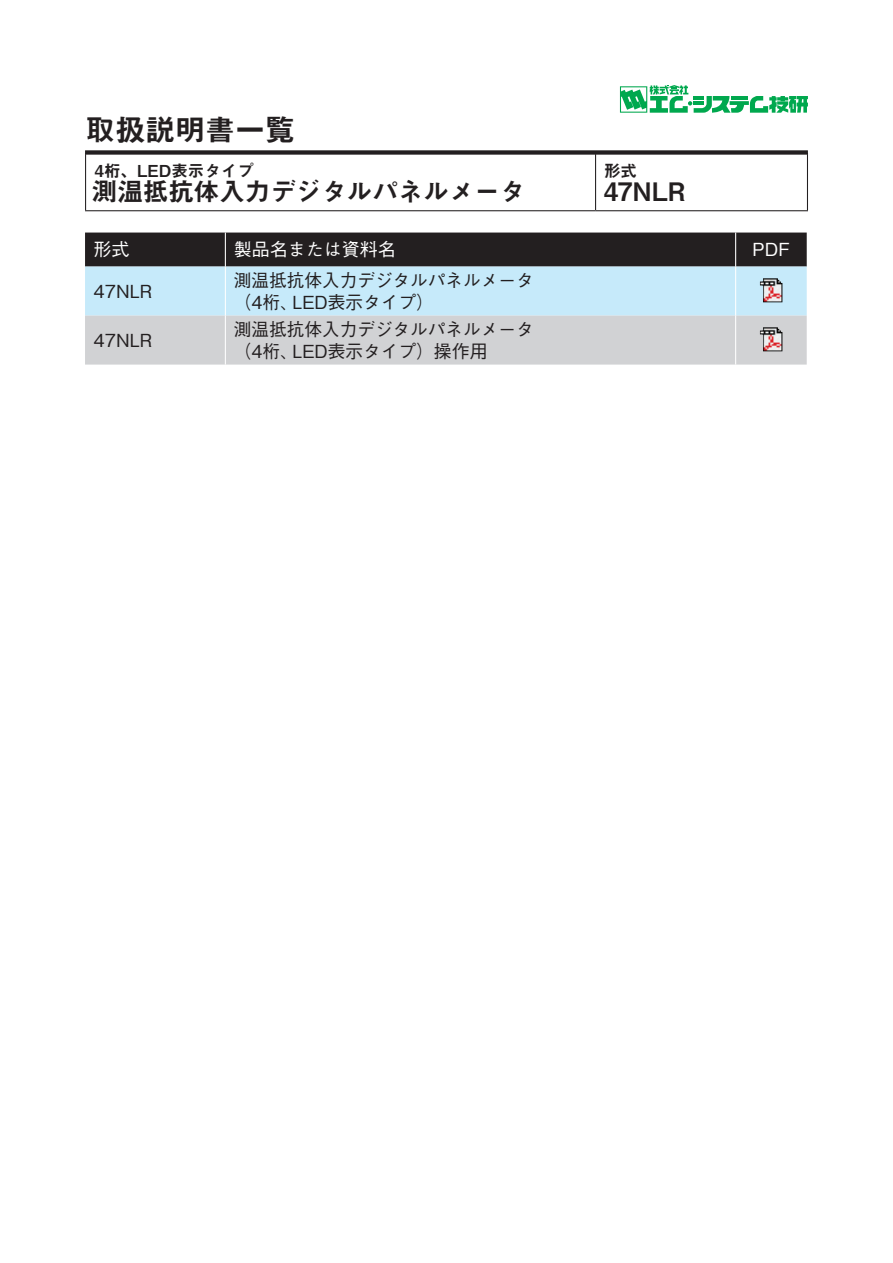
<style>
.page{position:relative;width:893px;height:1263px;background:#fff}
.page>*{position:absolute;margin:0;border:0;box-sizing:border-box;transform-origin:0 0}
.t1{font:30px "Midashi Go Pro MB31";color:#231f20}
.t2{font:25.5px "Midashi Go Pro MB31";color:#231f20}
.t3{font:500 18px "Gothic BBB Pro";color:#231f20}
.t4{font:500 18px "Gothic BBB Pro";color:#fff}
.t5{font:16.5px "Midashi Go Pro MB31";color:#231f20}
</style>
<div class="page">
<div style="left:85px;top:150px;width:723px;height:5px;background:#231f20"></div>
<svg style="left:620px;top:85px;width:188px;height:28px"></svg>
<hr style="left:595px;top:154px;width:1px;height:56px;background:#231f20">
<hr style="left:85px;top:154px;width:1px;height:56px;background:#231f20">
<hr style="left:807px;top:154px;width:1px;height:56px;background:#231f20">
<hr style="left:85px;top:210px;width:511px;height:1px;background:#231f20">
<hr style="left:596px;top:210px;width:212px;height:1px;background:#231f20">
<svg style="left:85px;top:233px;width:722px;height:132px;background:#a0adb4"></svg>
<hr style="left:225px;top:233px;width:1px;height:34px;background:#fff">
<hr style="left:735px;top:233px;width:1px;height:34px;background:#fff">
<hr style="left:225px;top:267px;width:1px;height:49px;background:#fff">
<hr style="left:735px;top:267px;width:1px;height:49px;background:#fff">
<hr style="left:225px;top:316px;width:1px;height:49px;background:#fff">
<hr style="left:735px;top:316px;width:1px;height:49px;background:#fff">
<img style="left:760px;top:278px;width:22px;height:24px">
<img style="left:760px;top:327px;width:22px;height:24px">
<p class="t1" style="left:85px;top:106px;width:211px">取扱説明書一覧</p>
<p class="t5" style="left:95px;top:157px;width:160px">桁4 、LED表示タイプ</p>
<p class="t2" style="left:92px;top:171px;width:435px">測温抵抗体入力デジタルパネルメータ</p>
<p class="t4" style="left:94px;top:235px;width:37px">形式</p>
<p class="t3" style="left:94px;top:277px;width:60px">47NLR</p>
<p class="t3" style="left:94px;top:326px;width:60px">47NLR</p>
<p class="t4" style="left:234px;top:235px;width:163px">製品名または資料名</p>
<p class="t3" style="left:234px;top:265px;width:301px">測温抵抗体入力デジタルパネルメータ</p>
<p class="t3" style="left:234px;top:288px;width:66px">（4桁、</p>
<p class="t3" style="left:234px;top:314px;width:301px">測温抵抗体入力デジタルパネルメータ</p>
<p class="t3" style="left:293px;top:288px;width:143px">LED表示タイプ(</p>
<p class="t3" style="left:234px;top:337px;width:66px">（4桁、</p>
<p class="t3" style="left:293px;top:337px;width:197px">LED表示タイプ）操作用</p>
<p class="t5" style="left:604px;top:157px;width:34px">形式</p>
<p class="t2" style="left:604px;top:171px;width:83px">47NLR</p>
<p class="t4" style="left:752px;top:235px;width:39px">PDF</p>
</div>
